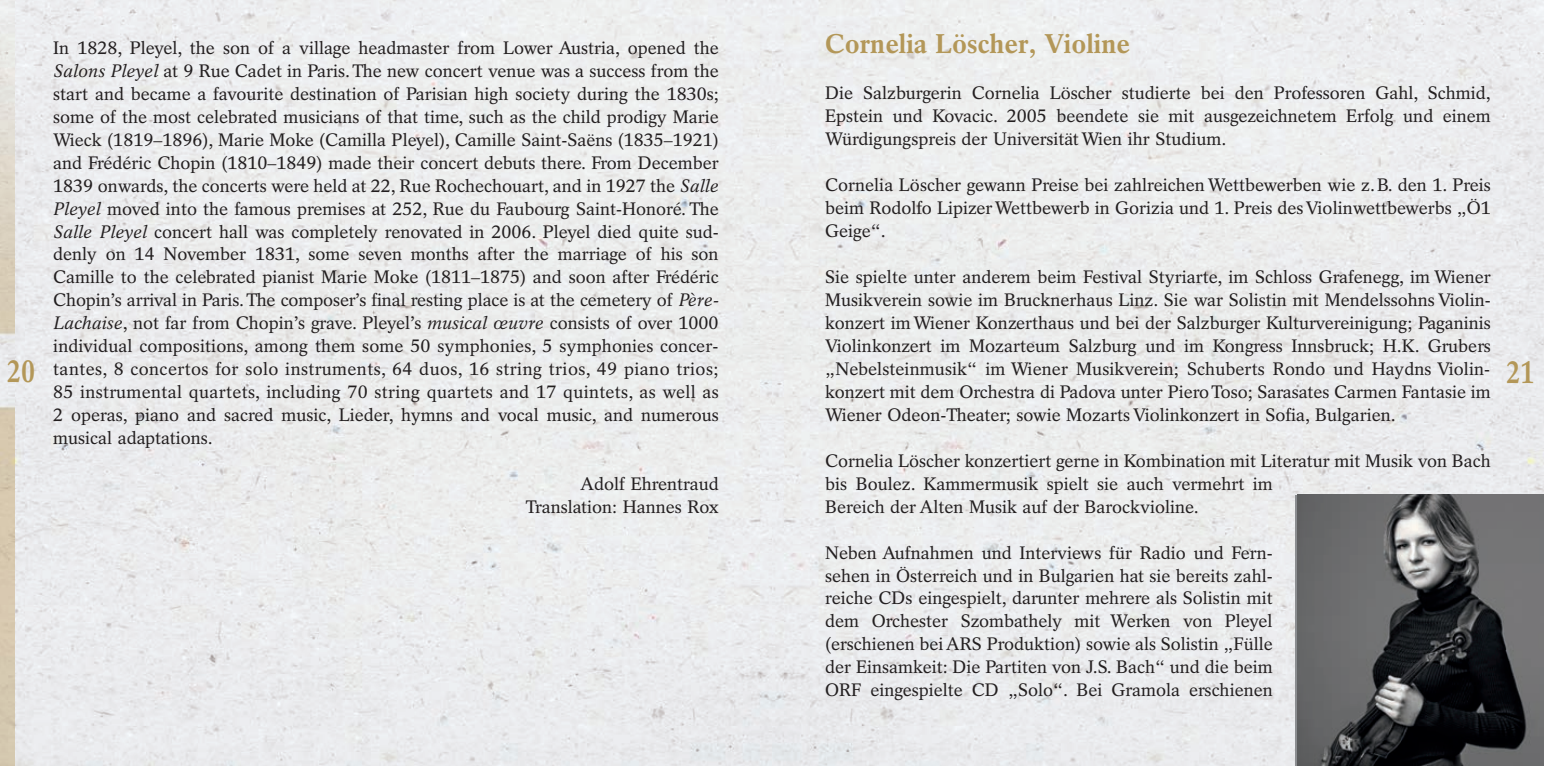
<style>
.page{position:relative;width:1544px;height:766px;background:#fff}
.page>*{position:absolute;margin:0;border:0;box-sizing:border-box;transform-origin:0 0}
.t1{font:700 31.5px "Rotation LT Std";color:#b39758;scale:.8 1}
.t2{font:700 27px "Rotation LT Std";color:#b39758}
.t3{font:18px/22.9px "Rotation LT Std";color:#231f20;text-align:justify}
.s1{font-style:italic}
</style>
<div class="page">
<img style="left:772px;top:0;width:771px;height:765px">
<div style="left:0;top:0;width:772px;height:765px;background:#ececed"></div>
<img style="left:1297px;top:494px;width:246px;height:271px">
<h2 class="t2" style="left:825px;top:33px;width:306px">Cornelia Löscher, Violine</h2>
<p class="t3" style="left:825px;top:83px;width:667px">Die Salzburgerin Cornelia Löscher studierte bei den Professoren Gahl, Schmid, Epstein und Kovacic. 2005 beendete sie mit ausgezeichnetem Erfolg und einem Würdigungspreis der Universität Wien ihr Studium.</p>
<p class="t3" style="left:825px;top:175px;width:667px">Cornelia Löscher gewann Preise bei zahlreichen Wettbewerben wie z.B. den 1. Preis beim Rodolfo Lipizer Wettbewerb in Gorizia und 1. Preis des Violinwettbewerbs „Ö1<br>Geige“.</p>
<p class="t3" style="left:825px;top:267px;width:667px">Sie spielte unter anderem beim Festival Styriarte, im Schloss Grafenegg, im Wiener Musikverein sowie im Brucknerhaus Linz. Sie war Solistin mit Mendelssohns Violin&shy;konzert im Wiener Konzerthaus und bei der Salzburger Kulturvereinigung; Paganinis Violinkonzert im Mozarteum Salzburg und im Kongress Innsbruck; H.K. Grubers „Nebelsteinmusik“ im Wiener Musikverein; Schuberts Rondo und Haydns Violin&shy;konzert mit dem Orchestra di Padova unter Piero Toso; Sarasates Carmen Fantasie im Wiener Odeon-Theater; sowie Mozarts Violinkonzert in Sofia, Bulgarien.</p>
<p class="t3" style="left:825px;top:450px;width:667px;text-align:left">Cornelia Löscher konzertiert gerne in Kombination mit Literatur mit Musik von Bach bis Boulez. Kammermusik spielt sie auch vermehrt im<br>Bereich der Alten Musik auf der Barockvioline.</p>
<p class="t3" style="left:825px;top:542px;width:449px">Neben Aufnahmen und Interviews für Radio und Fern&shy;sehen in Österreich und in Bulgarien hat sie bereits zahl&shy;reiche CDs eingespielt, darunter mehrere als Solistin mit dem Orchester Szombathely mit Werken von Pleyel (erschienen bei ARS Produktion) sowie als Solistin „Fülle der Einsamkeit: Die Partiten von J.S. Bach“ und die beim ORF eingespielte CD „Solo“. Bei Gramola erschienen</p>
<p class="t3" style="left:53px;top:38px;width:667px">In 1828, Pleyel, the son of a village headmaster from Lower Austria, opened the <span class="s1">Salons Pleyel</span> at 9 Rue Cadet in Paris. The new concert venue was a success from the start and became a favourite destination of Parisian high society during the 1830s; some of the most celebrated musicians of that time, such as the child prodigy Marie Wieck (1819–1896), Marie Moke (Camilla Pleyel), Camille Saint-Saëns (1835–1921) and Frédéric Chopin (1810–1849) made their concert debuts there. From December 1839 onwards, the concerts were held at 22, Rue Rochechouart, and in 1927 the <span class="s1">Salle Pleyel</span> moved into the famous premises at 252, Rue du Faubourg Saint-Honoré. The <span class="s1">Salle Pleyel</span> concert hall was completely renovated in 2006. Pleyel died quite sud&shy;denly on 14 November 1831, some seven months after the marriage of his son Camille to the celebrated pianist Marie Moke (1811–1875) and soon after Frédéric Chopin’s arrival in Paris. The composer’s final resting place is at the cemetery of <span class="s1">Père-Lachaise</span>, not far from Chopin’s grave. Pleyel’s <span class="s1">musical œuvre</span> consists of over 1000 individual compositions, among them some 50 symphonies, 5 symphonies concer&shy;tantes, 8 concertos for solo instruments, 64 duos, 16 string trios, 49 piano trios; 85 instrumental quartets, including 70 string quartets and 17 quintets, as well as 2 operas, piano and sacred music, Lieder, hymns and vocal music, and numerous musical adaptations.</p>
<p class="t3" style="left:526px;top:474px;width:194px;text-align:right">Adolf Ehrentraud<br>Translation: Hannes Rox</p>
<h1 class="t1" style="left:7px;top:359px;width:37px">20</h1>
<h1 class="t1" style="left:1506px;top:360px;width:37px">21</h1>
</div>
